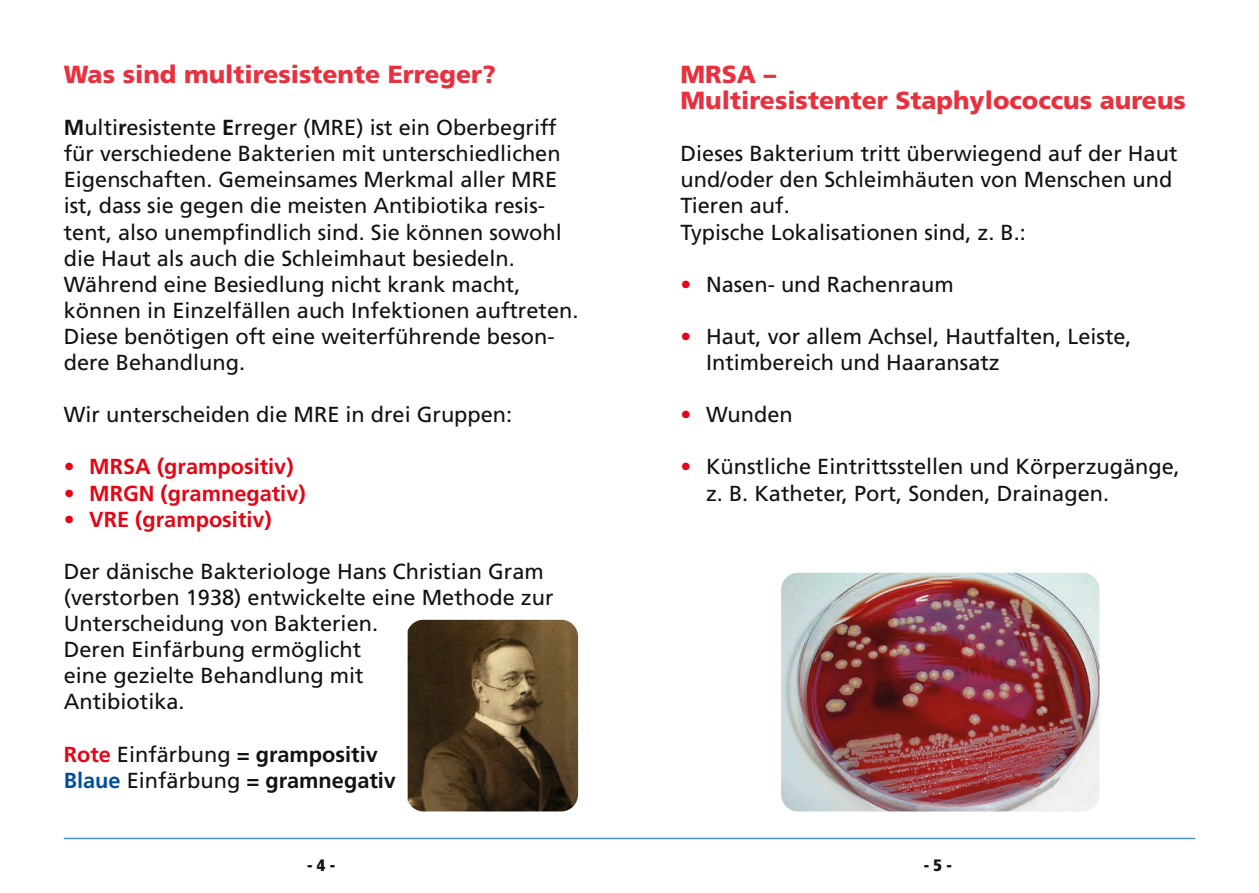
<style>
.page{position:relative;width:1259px;height:893px;background:#fff}
.page>*{position:absolute;margin:0;border:0;box-sizing:border-box;transform-origin:0 0}
.t1{font:900 24.75px/26.1px "Frutiger LT Std";color:#e7313e}
.t2{font:21.75px/26.1px "Frutiger LT Std";color:#121310}
.t3{font:700 21.75px "Frutiger LT Std";color:#e30616}
.t4{font:700 21.75px/26.1px "Frutiger LT Std";color:#121310}
.t5{font:900 condensed 16.5px "Frutiger LT Std";color:#121310}
.s1{font-weight:700}
.s2{font-weight:400}
.s3{color:#e30616}
.s4{color:#004f9b}
</style>
<div class="page">
<hr style="left:64px;top:838px;width:1131px;height:1px;background:#4792cd">
<img style="left:407px;top:620px;width:171px;height:191px">
<img style="left:781px;top:573px;width:318px;height:238px">
<p class="t1" style="left:64px;top:61px;width:434px">Was sind multiresistente Erreger?</p>
<p class="t2" style="left:64px;top:115px;width:516px"><span class="s1">M</span>ulti<span class="s1">r</span>esistente <span class="s1">E</span>rreger (MRE) ist ein Oberbegriff für verschiedene Bakterien mit unterschiedlichen Eigenschaften. Gemeinsames Merkmal aller MRE ist, dass sie gegen die meisten Antibiotika resis&shy;tent, also unempfindlich sind. Sie können sowohl die Haut als auch die Schleimhaut besiedeln.<br>Während eine Besiedlung nicht krank macht, können in Einzelfällen auch Infektionen auftreten.<br>Diese benötigen oft eine weiterführende beson&shy;dere Behandlung.</p>
<p class="t2" style="left:64px;top:402px;width:450px">Wir unterscheiden die MRE in drei Gruppen:</p>
<p class="t3" style="left:64px;top:454px;width:231px"><span class="s2">•</span> MRSA (grampositiv)</p>
<p class="t3" style="left:64px;top:480px;width:243px"><span class="s2">•</span> MRGN (gramnegativ)</p>
<p class="t3" style="left:64px;top:506px;width:209px"><span class="s2">•</span> VRE (grampositiv)</p>
<p class="t2" style="left:64px;top:558px;width:491px">Der dänische Bakteriologe Hans Christian Gram (verstorben 1938) entwickelte eine Methode zur Unterscheidung von Bakterien.<br>Deren Einfärbung ermöglicht<br>eine gezielte Behandlung mit<br>Antibiotika.</p>
<p class="t4" style="left:64px;top:741px;width:334px"><span class="s3">Rote</span> <span class="s2">Einfärbung</span> = grampositiv<br><span class="s4">Blaue</span> <span class="s2">Einfärbung</span> = gramnegativ</p>
<p class="t1" style="left:680px;top:61px;width:507px">MRSA –<br>Multiresistenter Staphylococcus aureus</p>
<p class="t2" style="left:680px;top:141px;width:498px">Dieses Bakterium tritt überwiegend auf der Haut und/oder den Schleimhäuten von Menschen und Tieren auf.<br>Typische Lokalisationen sind, z. B.:</p>
<p class="t2" style="left:680px;top:271px;width:275px"><span class="s3">•</span> Nasen- und Rachenraum</p>
<p class="t2" style="left:706px;top:323px;width:427px;text-indent:-26px"><span class="s3">•</span> Haut, vor allem Achsel, Hautfalten, Leiste,<br>Intimbereich und Haaransatz</p>
<p class="t2" style="left:680px;top:402px;width:114px"><span class="s3">•</span> Wunden</p>
<p class="t2" style="left:706px;top:454px;width:475px;text-indent:-26px"><span class="s3">•</span> Künstliche Eintrittsstellen und Körperzugänge, z. B. Katheter, Port, Sonden, Drainagen.</p>
<p class="t5" style="left:307px;top:855px;width:30px">- 4 -</p>
<p class="t5" style="left:923px;top:855px;width:30px">- 5 -</p>
</div>
